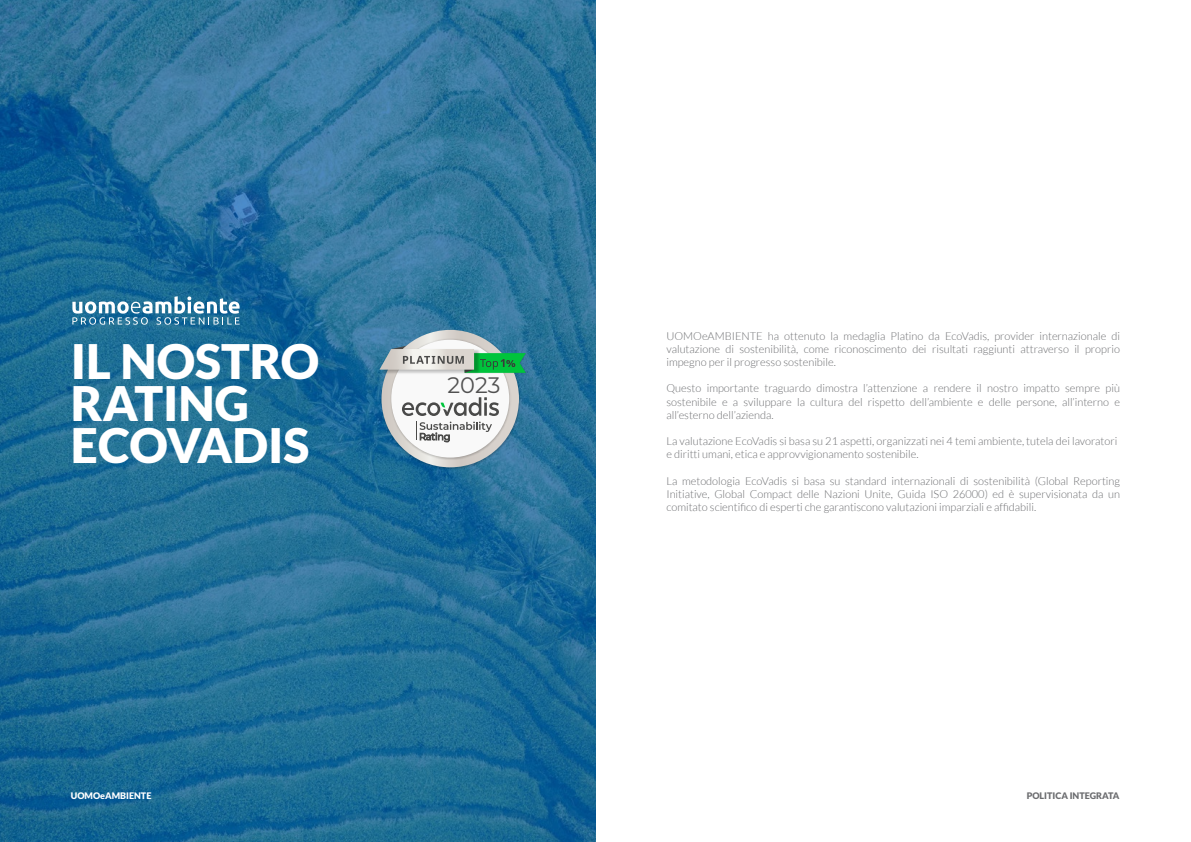
<style>
.page{position:relative;width:1191px;height:842px;background:#fff}
.page>*{position:absolute;margin:0;border:0;box-sizing:border-box;transform-origin:0 0}
.t1{font:900 47.5px "Lato";color:#fff}
.t2{font:22.4px "Montserrat";color:#515151}
.t3{font:300 11px "Lato";color:#6c6d70}
.t4{font:900 9px "Lato";color:#6c6d70}
.t5{font:900 9px "Lato";color:#fff}
</style>
<div class="page">
<svg style="left:0;top:0;width:595px;height:842px;background:#236f98"></svg>
<svg style="left:72px;top:296px;width:168px;height:29px"></svg>
<img style="left:379px;top:328px;width:143px;height:142px">
<svg style="left:381px;top:330px;width:138px;height:137px"></svg>
<img style="left:389px;top:338px;width:123px;height:123px">
<div style="left:391px;top:340px;width:118px;height:118px;background:#f9f9f9;border-radius:50%"></div>
<svg style="left:416px;top:422px;width:76px;height:20px"></svg>
<svg style="left:402px;top:397px;width:97px;height:19px"></svg>
<img style="left:381px;top:373px;width:98px;height:2px">
<svg style="left:379px;top:345px;width:147px;height:28px;background:#8cbca2"></svg>
<p class="t1" style="left:71px;top:334px;width:250px">IL NOSTRO</p>
<p class="t1" style="left:71px;top:376px;width:180px">RATING</p>
<p class="t1" style="left:71px;top:418px;width:240px">ECOVADIS</p>
<p class="t2" style="left:447px;top:369px;width:54px">2023</p>
<p class="t3" style="left:666px;top:330px;width:455px">UOMOeAMBIENTE ha ottenuto la medaglia Platino da EcoVadis, provider internazionale di</p>
<p class="t3" style="left:666px;top:343px;width:455px">valutazione di sostenibilità, come riconoscimento dei risultati raggiunti attraverso il proprio</p>
<p class="t3" style="left:666px;top:356px;width:171px">impegno per il progresso sostenibile.</p>
<p class="t3" style="left:666px;top:383px;width:455px">Questo importante traguardo dimostra l’attenzione a rendere il nostro impatto sempre più</p>
<p class="t3" style="left:666px;top:396px;width:455px">sostenibile e a sviluppare la cultura del rispetto dell’ambiente e delle persone, all’interno e</p>
<p class="t3" style="left:666px;top:409px;width:109px">all’esterno dell’azienda.</p>
<p class="t3" style="left:666px;top:435px;width:452px">La valutazione EcoVadis si basa su 21 aspetti, organizzati nei 4 temi ambiente, tutela dei lavoratori</p>
<p class="t3" style="left:666px;top:449px;width:254px">e diritti umani, etica e approvvigionamento sostenibile.</p>
<p class="t3" style="left:666px;top:475px;width:455px">La metodologia EcoVadis si basa su standard internazionali di sostenibilità (Global Reporting</p>
<p class="t3" style="left:666px;top:488px;width:455px">Initiative, Global Compact delle Nazioni Unite, Guida ISO 26000) ed è supervisionata da un</p>
<p class="t3" style="left:666px;top:501px;width:371px">comitato scientifico di esperti che garantiscono valutazioni imparziali e affidabili.</p>
<p class="t5" style="left:71px;top:791px;width:82px">UOMOeAMBIENTE</p>
<p class="t4" style="left:1026px;top:791px;width:94px">POLITICA INTEGRATA</p>
</div>
